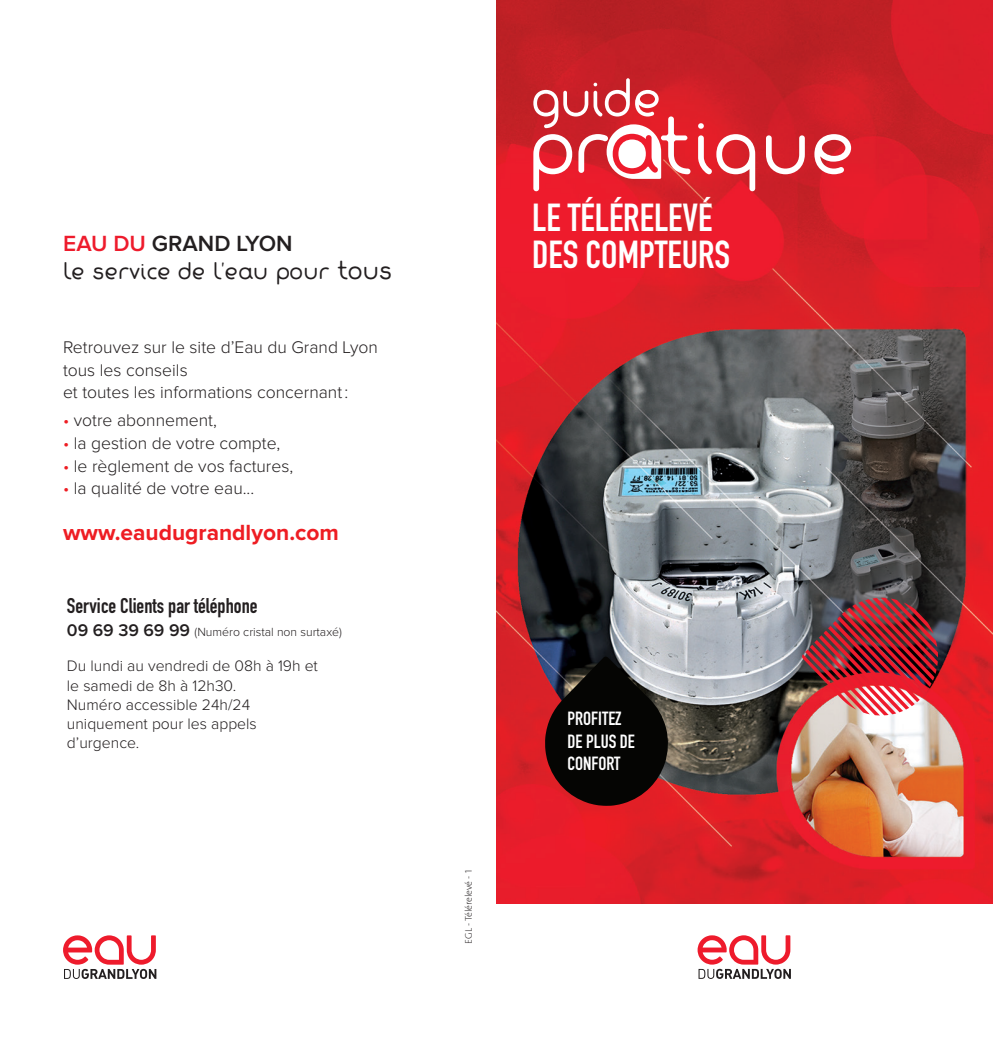
<style>
.page{position:relative;width:993px;height:1042px;background:#fff}
.page>*{position:absolute;margin:0;border:0;box-sizing:border-box;transform-origin:0 0}
.t1{font:38.5px "DIN Engschrift Std";color:#fff}
.t2{font:700 22.75px "Proxima Nova";color:#ee1d23}
.t3{font:600 22.75px "Proxima Nova";color:#231f20}
.t4{font:21px "DIN Engschrift Std";color:#231f20}
.t5{font:21px "Fabada";color:#231f20}
.t6{font:18.9px/22.6px "DIN Engschrift Std";color:#fff}
.t7{font:300 17.5px/22.8px "Proxima Nova";color:#231f20}
.t8{font:300 15.75px/19.2px "Proxima Nova";color:#231f20}
.t9{font:300 12.25px "Proxima Nova";color:#231f20}
.t10{font:9.62px "The Sans Veolia W2 Ex Lig";color:#231f20}
.s1{color:#ee1b2c}
.s2{font-size:22.75px}
.s3{color:#ee1d23}
.s4{font-weight:600;font-size:17.5px}
</style>
<div class="page">
<img style="left:496px;top:0;width:496px;height:903px">
<svg style="left:697px;top:935px;width:93px;height:44px"></svg>
<svg style="left:63px;top:935px;width:93px;height:44px"></svg>
<img style="left:801px;top:598px;width:136px;height:117px">
<svg style="left:533px;top:78px;width:317px;height:113px"></svg>
<svg style="left:544px;top:656px;width:124px;height:150px;background:#331c1d"></svg>
<p class="t3" style="left:63px;top:233px;width:231px"><span class="s1">EAU DU</span> GRAND LYON</p>
<p class="t5" style="left:63px;top:257px;width:330px">Le service de l’eau pour <span class="s2">tous</span></p>
<p class="t7" style="left:63px;top:336px;width:316px">Retrouvez sur le site d’Eau du Grand Lyon tous les conseils<br>et toutes les informations concernant:</p>
<p class="t7" style="left:63px;top:409px;width:155px"><span class="s3">•</span> votre abonnement,</p>
<p class="t7" style="left:63px;top:432px;width:219px"><span class="s3">•</span> la gestion de votre compte,</p>
<p class="t7" style="left:63px;top:455px;width:232px"><span class="s3">•</span> le règlement de vos factures,</p>
<p class="t7" style="left:63px;top:478px;width:193px"><span class="s3">•</span> la qualité de votre eau...</p>
<p class="t2" style="left:63px;top:522px;width:277px">www.eaudugrandlyon.com</p>
<p class="t4" style="left:67px;top:593px;width:192px">Service Clients par téléphone</p>
<p class="t9" style="left:67px;top:626px;width:276px"><span class="s4">09 69 39 69 99</span> (Numéro cristal non surtaxé)</p>
<p class="t8" style="left:67px;top:657px;width:252px">Du lundi au vendredi de 08h à 19h et le samedi de 8h à 12h30.</p>
<p class="t8" style="left:67px;top:696px;width:191px">Numéro accessible 24h/24 uniquement pour les appels d’urgence.</p>
<p class="t1" style="left:532px;top:195px;width:182px">LE TÉLÉRELEVÉ</p>
<p class="t1" style="left:532px;top:232px;width:200px">DES COMPTEURS</p>
<p class="t10" style="left:462px;top:944px;width:75px;rotate:-90deg">EGL - Télérelevé - 1</p>
<p class="t6" style="left:567px;top:707px;width:69px">PROFITEZ<br>DE PLUS DE<br>CONFORT</p>
</div>
